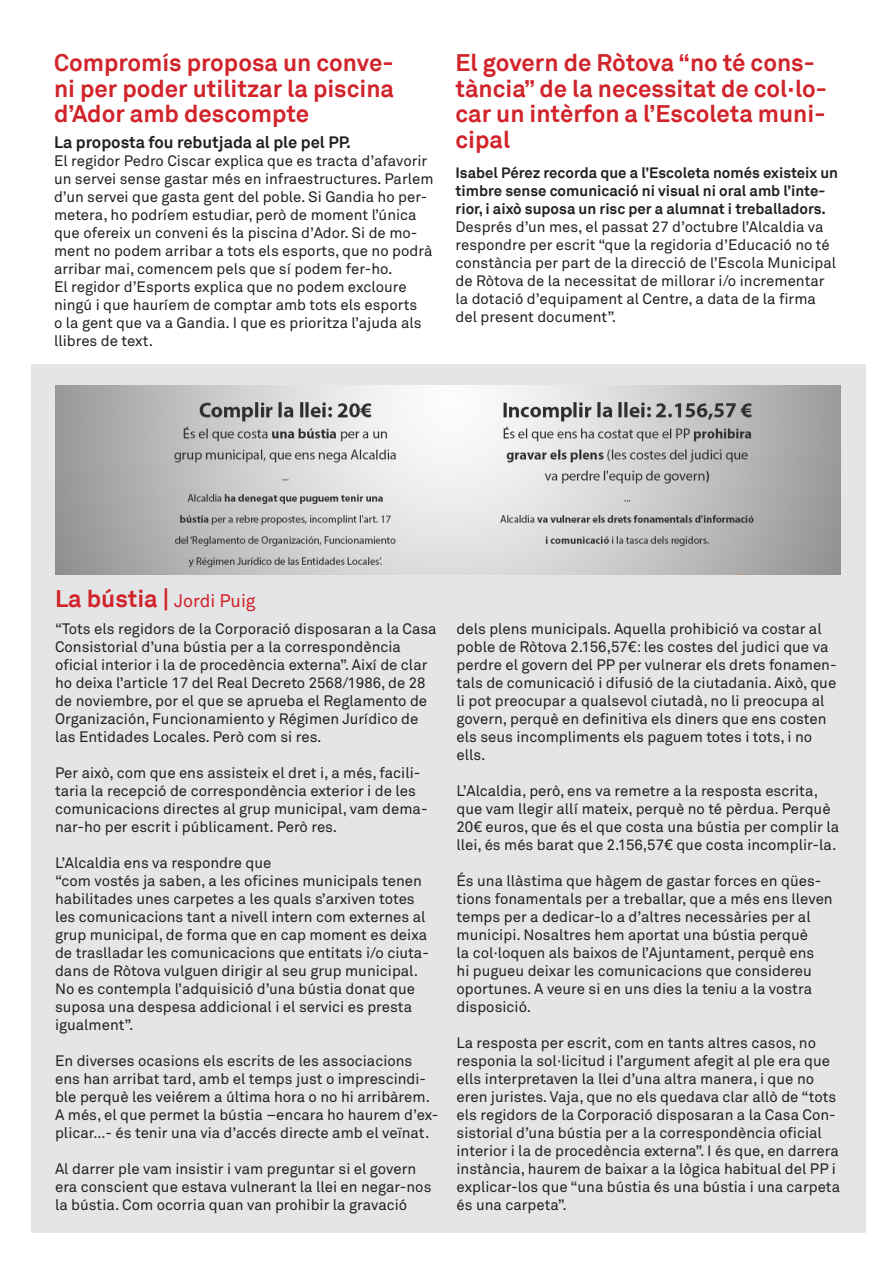
<style>
.page{position:relative;width:893px;height:1263px;background:#fff}
.page>*{position:absolute;margin:0;border:0;box-sizing:border-box;transform-origin:0 0}
.t1{font:700 24px/25.5px "Akkurat";color:#d1232a;text-align:justify}
.t2{font:700 16.5px "Akkurat";color:#231f20}
.t3{font:15px/18px "Akkurat Pro";color:#231f20}
.s1{font-family:"Akkurat";font-weight:700}
.s2{font-family:"Akkurat Pro";font-weight:400;font-size:18px}
</style>
<div class="page">
<div style="left:31px;top:364px;width:835px;height:869px;background:#e4e5e7"></div>
<img style="left:55px;top:386px;width:785px;height:188px">
<p class="t1" style="left:54px;top:50px;width:342px">Compromís proposa un conve&shy;ni per poder utilitzar la piscina d’Ador amb descompte</p>
<p class="t2" style="left:54px;top:132px;width:298px">La proposta fou rebutjada al ple pel PP.</p>
<p class="t3" style="left:54px;top:152px;width:381px">El regidor Pedro Ciscar explica que es tracta d’afavorir un servei sense gastar més en infraestructures. Parlem d’un servei que gasta gent del poble. Si Gandia ho per&shy;metera, ho podríem estudiar, però de moment l’única que ofereix un conveni és la piscina d’Ador. Si de mo&shy;ment no podem arribar a tots els esports, que no podrà arribar mai, comencem pels que sí podem fer-ho.</p>
<p class="t3" style="left:54px;top:278px;width:369px">El regidor d’Esports explica que no podem excloure ningú i que hauríem de comptar amb tots els esports o la gent que va a Gandia. I que es prioritza l’ajuda als llibres de text.</p>
<p class="t1" style="left:455px;top:50px;width:373px;text-align:left">El govern de Ròtova “no té cons&shy;tància” de la necessitat de col·lo&shy;car un intèrfon a l’Escoleta muni&shy;cipal</p>
<p class="t3" style="left:455px;top:164px;width:384px"><span class="s1">Isabel Pérez recorda que a l’Escoleta només existeix un timbre sense comunicació ni visual ni oral amb l’inte&shy;rior, i això suposa un risc per a alumnat i treballadors.<br></span>Després d’un mes, el passat 27 d’octubre l’Alcaldia va respondre per escrit “que la regidoria d’Educació no té constància per part de la direcció de l’Escola Municipal de Ròtova de la necessitat de millorar i/o incrementar la dotació d’equipament al Centre, a data de la firma del present document”.</p>
<p class="t1" style="left:55px;top:585px;width:202px">La bústia | <span class="s2">Jordi Puig</span></p>
<p class="t3" style="left:55px;top:620px;width:383px">“Tots els regidors de la Corporació disposaran a la Casa Consistorial d’una bústia per a la correspondència oficial interior i la de procedència externa”. Així de clar ho deixa l’article 17 del Real Decreto 2568/1986, de 28 de noviembre, por el que se aprueba el Reglamento de Organización, Funcionamiento y Régimen Jurídico de las Entidades Locales. Però com si res.</p>
<p class="t3" style="left:55px;top:764px;width:374px">Per això, com que ens assisteix el dret i, a més, facili&shy;taria la recepció de correspondència exterior i de les comunicacions directes al grup municipal, vam dema&shy;nar-ho per escrit i públicament. Però res.</p>
<p class="t3" style="left:55px;top:854px;width:218px">L’Alcaldia ens va respondre que</p>
<p class="t3" style="left:55px;top:872px;width:375px">“com vostés ja saben, a les oficines municipals tenen habilitades unes carpetes a les quals s’arxiven totes les comunicacions tant a nivell intern com externes al grup municipal, de forma que en cap moment es deixa de traslladar les comunicacions que entitats i/o ciuta&shy;dans de Ròtova vulguen dirigir al seu grup municipal.<br>No es contempla l’adquisició d’una bústia donat que suposa una despesa addicional i el servici es presta igualment”.</p>
<p class="t3" style="left:55px;top:1052px;width:385px">En diverses ocasions els escrits de les associacions ens han arribat tard, amb el temps just o imprescindi&shy;ble perquè les veiérem a última hora o no hi arribàrem.<br>A més, el que permet la bústia –encara ho haurem d’ex&shy;plicar…- és tenir una via d’accés directe amb el veïnat.</p>
<p class="t3" style="left:55px;top:1160px;width:378px">Al darrer ple vam insistir i vam preguntar si el govern era conscient que estava vulnerant la llei en negar-nos la bústia. Com ocorria quan van prohibir la gravació</p>
<p class="t3" style="left:457px;top:620px;width:382px">dels plens municipals. Aquella prohibició va costar al poble de Ròtova 2.156,57€: les costes del judici que va perdre el govern del PP per vulnerar els drets fonamen&shy;tals de comunicació i difusió de la ciutadania. Això, que li pot preocupar a qualsevol ciutadà, no li preocupa al govern, perquè en definitiva els diners que ens costen els seus incompliments els paguem totes i tots, i no ells.</p>
<p class="t3" style="left:457px;top:782px;width:384px">L’Alcaldia, però, ens va remetre a la resposta escrita, que vam llegir allí mateix, perquè no té pèrdua. Perquè 20€ euros, que és el que costa una bústia per complir la llei, és més barat que 2.156,57€ que costa incomplir-la.</p>
<p class="t3" style="left:457px;top:872px;width:378px">És una llàstima que hàgem de gastar forces en qües&shy;tions fonamentals per a treballar, que a més ens lleven temps per a dedicar-lo a d’altres necessàries per al municipi. Nosaltres hem aportat una bústia perquè<br>la col·loquen als baixos de l’Ajuntament, perquè ens<br>hi pugueu deixar les comunicacions que considereu oportunes. A veure si en uns dies la teniu a la vostra disposició.</p>
<p class="t3" style="left:457px;top:1034px;width:385px">La resposta per escrit, com en tants altres casos, no responia la sol·licitud i l’argument afegit al ple era que ells interpretaven la llei d’una altra manera, i que no eren juristes. Vaja, que no els quedava clar allò de “tots els regidors de la Corporació disposaran a la Casa Con&shy;sistorial d’una bústia per a la correspondència oficial interior i la de procedència externa”. I és que, en darrera instància, haurem de baixar a la lògica habitual del PP i explicar-los que “una bústia és una bústia i una carpeta és una carpeta”.</p>
</div>
